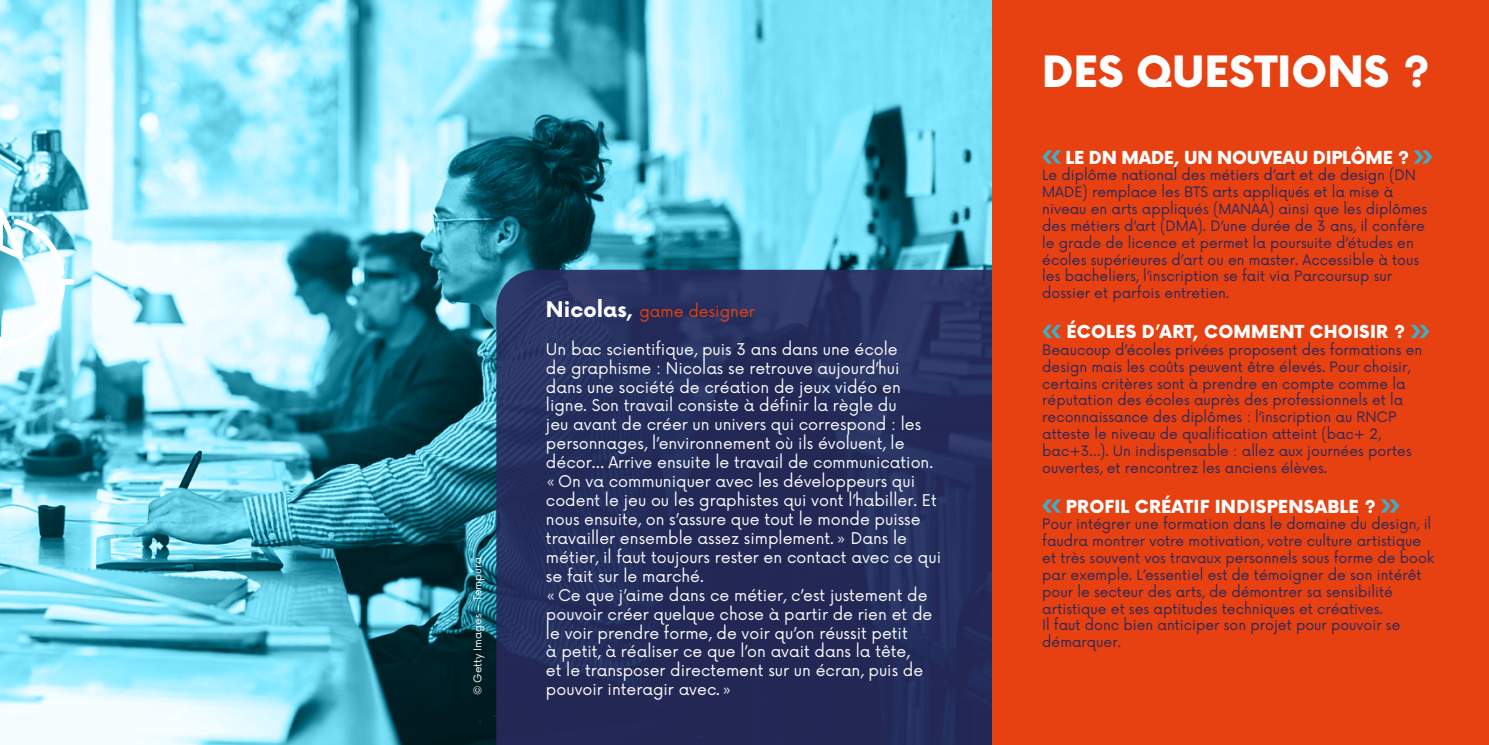
<style>
.page{position:relative;width:1489px;height:745px;background:#fff}
.page>*{position:absolute;margin:0;border:0;box-sizing:border-box;transform-origin:0 0}
.t1{font:900 42px "Now";color:#fff}
.t2{font:900 17.5px "Now";letter-spacing:.01em;color:#fff}
.t3{font:900 17.5px "Now";letter-spacing:-.01em;color:#fff}
.t4{font:15.75px/18.9px "Now";color:#fff}
.t5{font:15.75px "Now";color:#e74011}
.t6{font:14px/16.8px "Now";color:#28295b}
.t7{font:10.5px "Now";color:#fff}
.s1{font-weight:700;font-size:21px;color:#fff}
</style>
<div class="page">
<img style="left:0;top:0;width:992px;height:744px">
<svg style="left:0;top:207px;width:74px;height:149px"></svg>
<svg style="left:496px;top:269px;width:496px;height:475px;background:#252d5b"></svg>
<div style="left:992px;top:0;width:496px;height:744px;background:#e74011"></div>
<svg style="left:1042px;top:150px;width:19px;height:13px"></svg>
<svg style="left:1413px;top:150px;width:19px;height:13px"></svg>
<svg style="left:1042px;top:324px;width:19px;height:14px"></svg>
<svg style="left:1411px;top:324px;width:18px;height:14px"></svg>
<svg style="left:1042px;top:499px;width:19px;height:13px"></svg>
<svg style="left:1380px;top:499px;width:19px;height:13px"></svg>
<p class="t7" style="left:469px;top:694px;width:139px;rotate:-90deg">© Getty Images – Tempura</p>
<p class="t5" style="left:546px;top:298px;width:210px"><span class="s1">Nicolas,</span> game designer</p>
<p class="t4" style="left:546px;top:338px;width:396px">Un bac scientifique, puis 3 ans dans une école<br>de graphisme : Nicolas se retrouve aujourd’hui<br>dans une société de création de jeux vidéo en ligne. Son travail consiste à définir la règle du<br>jeu avant de créer un univers qui correspond : les personnages, l’environnement où ils évoluent, le décor… Arrive ensuite le travail de communication. «On va communiquer avec les développeurs qui codent le jeu ou les graphistes qui vont l’habiller. Et nous ensuite, on s’assure que tout le monde puisse travailler ensemble assez simplement.» Dans le métier, il faut toujours rester en contact avec ce qui se fait sur le marché.<br>«Ce que j’aime dans ce métier, c’est justement de pouvoir créer quelque chose à partir de rien et de le voir prendre forme, de voir qu’on réussit petit<br>à petit, à réaliser ce que l’on avait dans la tête,<br>et le transposer directement sur un écran, puis de pouvoir interagir avec.»</p>
<h1 class="t1" style="left:1042px;top:42px;width:389px">DES QUESTIONS ?</h1>
<p class="t3" style="left:1065px;top:144px;width:345px">LE DN MADE, UN NOUVEAU DIPLÔME ?</p>
<p class="t6" style="left:1042px;top:166px;width:386px">Le diplôme national des métiers d’art et de design (DN MADE) remplace les BTS arts appliqués et la mise à niveau en arts appliqués (MANAA) ainsi que les diplômes des métiers d’art (DMA). D’une durée de 3 ans, il confère le grade de licence et permet la poursuite d’études en écoles supérieures d’art ou en master. Accessible à tous les bacheliers, l’inscription se fait via Parcoursup sur dossier et parfois entretien.</p>
<p class="t2" style="left:1066px;top:319px;width:340px">ÉCOLES D’ART, COMMENT CHOISIR ?</p>
<p class="t6" style="left:1042px;top:340px;width:381px">Beaucoup d’écoles privées proposent des formations en design mais les coûts peuvent être élevés. Pour choisir, certains critères sont à prendre en compte comme la réputation des écoles auprès des professionnels et la reconnaissance des diplômes : l’inscription au RNCP atteste le niveau de qualification atteint (bac+ 2, bac+3…). Un indispensable : allez aux journées portes ouvertes, et rencontrez les anciens élèves.</p>
<p class="t2" style="left:1065px;top:493px;width:311px">PROFIL CRÉATIF INDISPENSABLE ?</p>
<p class="t6" style="left:1042px;top:514px;width:393px">Pour intégrer une formation dans le domaine du design, il faudra montrer votre motivation, votre culture artistique et très souvent vos travaux personnels sous forme de book par exemple. L’essentiel est de témoigner de son intérêt pour le secteur des arts, de démontrer sa sensibilité artistique et ses aptitudes techniques et créatives.<br>Il faut donc bien anticiper son projet pour pouvoir se démarquer.</p>
</div>
